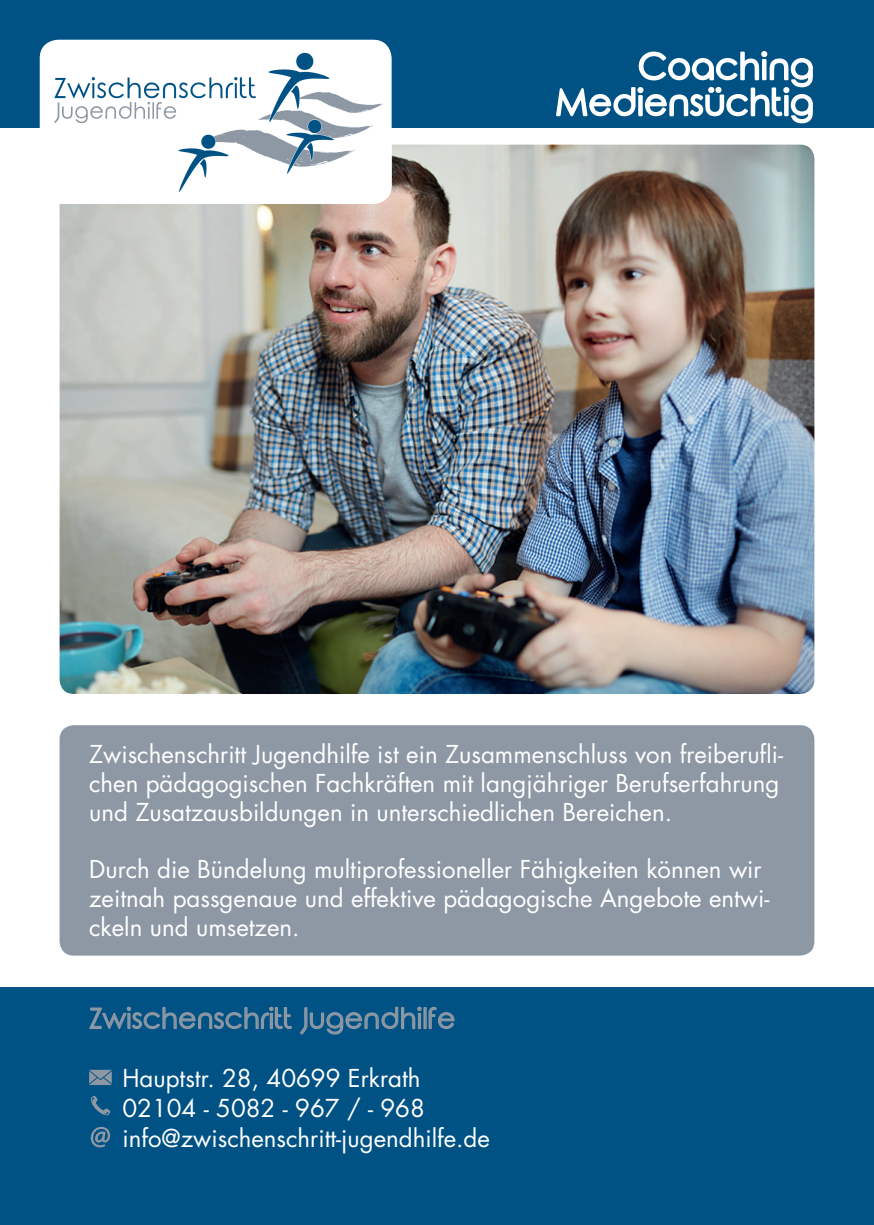
<style>
.page{position:relative;width:874px;height:1225px;background:#fff}
.page>*{position:absolute;margin:0;border:0;box-sizing:border-box;transform-origin:0 0}
.t1{font:36px/36px "Rounded Elegance";color:#fff;text-align:right}
.t2{font:28px "Rounded Elegance";color:#8d98a4}
.t3{font:24px/28.8px "Futura";color:#fff}
</style>
<div class="page">
<img style="left:60px;top:145px;width:754px;height:549px">
<div style="left:0;top:0;width:873px;height:128px;background:#005285"></div>
<div style="left:40px;top:40px;width:351px;height:164px;background:#fff;border-radius:19px"></div>
<img style="left:54px;top:52px;width:328px;height:140px">
<div style="left:60px;top:725px;width:754px;height:230px;background:#8d98a4;border-radius:14px"></div>
<div style="left:0;top:986px;width:873px;height:239px;background:#005285"></div>
<svg style="left:89px;top:1069px;width:23px;height:16px"></svg>
<svg style="left:90px;top:1096px;width:21px;height:20px"></svg>
<svg style="left:91px;top:1126px;width:19px;height:21px"></svg>
<svg style="left:556px;top:51px;width:257px;height:73px"></svg>
<svg style="left:89px;top:1006px;width:203px;height:24px"></svg>
<svg style="left:300px;top:1006px;width:122px;height:29px"></svg>
<div style="left:423px;top:1007px;width:3px;height:22px;border:1px solid #8d98a4"></div>
<svg style="left:428px;top:1007px;width:27px;height:22px"></svg>
<h1 class="t1" style="left:555px;top:53px;width:260px">Coaching<br>Mediensüchtig</h1>
<p class="t3" style="left:89px;top:739px;width:695px">Zwischenschritt Jugendhilfe ist ein Zusammenschluss von freiberufli&shy;chen pädagogischen Fachkräften mit langjähriger Berufserfahrung und Zusatzausbildungen in unterschiedlichen Bereichen.</p>
<p class="t3" style="left:89px;top:854px;width:681px">Durch die Bündelung multiprofessioneller Fähigkeiten können wir zeitnah passgenaue und effektive pädagogische Angebote entwi&shy;ckeln und umsetzen.</p>
<p class="t2" style="left:89px;top:1002px;width:367px">Zwischenschritt Jugendhilfe</p>
<p class="t3" style="left:122px;top:1062px;width:369px;line-height:30px">Hauptstr. 28, 40699 Erkrath<br>02104 - 5082 - 967 / - 968 info@zwischenschritt-jugendhilfe.de</p>
</div>
